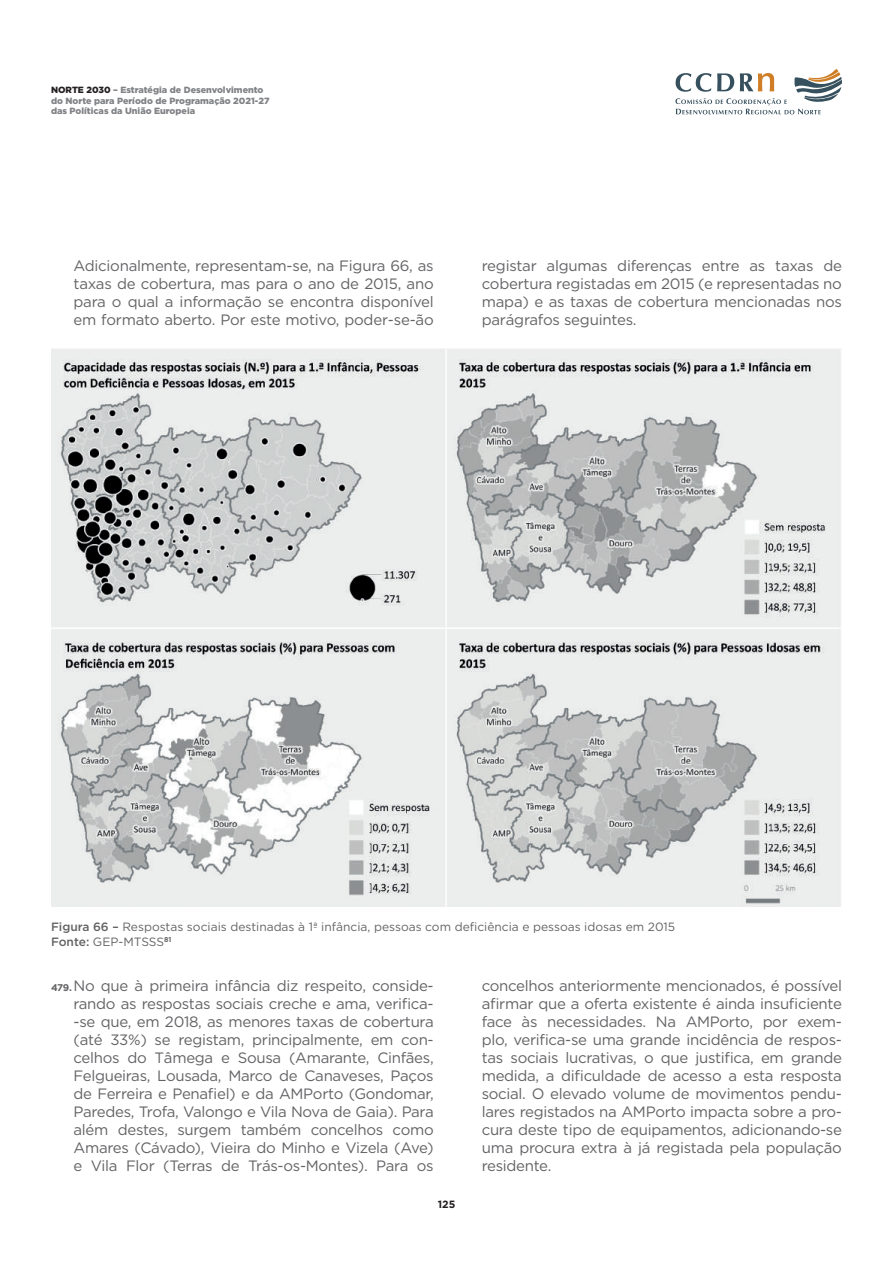
<style>
.page{position:relative;width:893px;height:1263px;background:#fff}
.page>*{position:absolute;margin:0;border:0;box-sizing:border-box;transform-origin:0 0}
.t1{font:15px/18px "Gotham";letter-spacing:-.02em;color:#636366;text-align:justify}
.t2{font:12px/15px "Gotham";color:#636366}
.t3{font:700 10.5px "Gotham";color:#231f20}
.t4{font:900 9px/10.5px "Gotham";color:#808285}
.s1{color:#231f20}
.s2{font-weight:500}
.s3{font-weight:700;font-size:9.75px}
</style>
<div class="page">
<svg style="left:675px;top:69px;width:167px;height:45px"></svg>
<img style="left:51px;top:348px;width:790px;height:559px">
<p class="t4" style="left:51px;top:85px;width:220px"><span class="s1">NORTE 2030</span> – Estratégia de Desenvolvimento do Norte para Período de Programação 2021-27 das Políticas da União Europeia</p>
<p class="t1" style="left:74px;top:256px;width:362px">Adicionalmente, representam-se, na Figura 66, as taxas de cobertura, mas para o ano de 2015, ano para o qual a informação se encontra disponível em formato aberto. Por este motivo, poder-se-ão</p>
<p class="t1" style="left:482px;top:256px;width:362px">registar algumas diferenças entre as taxas de cobertura registadas em 2015 (e representadas no mapa) e as taxas de cobertura mencionadas nos parágrafos seguintes.</p>
<p class="t2" style="left:51px;top:919px;width:626px"><span class="s2">Figura 66 –</span> Respostas sociais destinadas à 1ª infância, pessoas com deficiência e pessoas idosas em 2015<br><span class="s2">Fonte:</span> GEP-MTSSS<sup>81</sup></p>
<p class="t1" style="left:74px;top:976px;width:362px;text-indent:-22px"><span class="s3">479.</span> No que à primeira infância diz respeito, conside&shy;rando as respostas sociais creche e ama, verifica--se que, em 2018, as menores taxas de cobertura (até 33%) se registam, principalmente, em con&shy;celhos do Tâmega e Sousa (Amarante, Cinfães, Felgueiras, Lousada, Marco de Canaveses, Paços de Ferreira e Penafiel) e da AMPorto (Gondomar, Paredes, Trofa, Valongo e Vila Nova de Gaia). Para além destes, surgem também concelhos como Amares (Cávado), Vieira do Minho e Vizela (Ave) e Vila Flor (Terras de Trás-os-Montes). Para os</p>
<p class="t1" style="left:482px;top:976px;width:362px">concelhos anteriormente mencionados, é possível afirmar que a oferta existente é ainda insuficiente face às necessidades. Na AMPorto, por exem&shy;plo, verifica-se uma grande incidência de respos&shy;tas sociais lucrativas, o que justifica, em grande medida, a dificuldade de acesso a esta resposta social. O elevado volume de movimentos pendu&shy;lares registados na AMPorto impacta sobre a pro&shy;cura deste tipo de equipamentos, adicionando-se uma procura extra à já registada pela população residente.</p>
<p class="t3" style="left:438px;top:1198px;width:19px">125</p>
</div>
